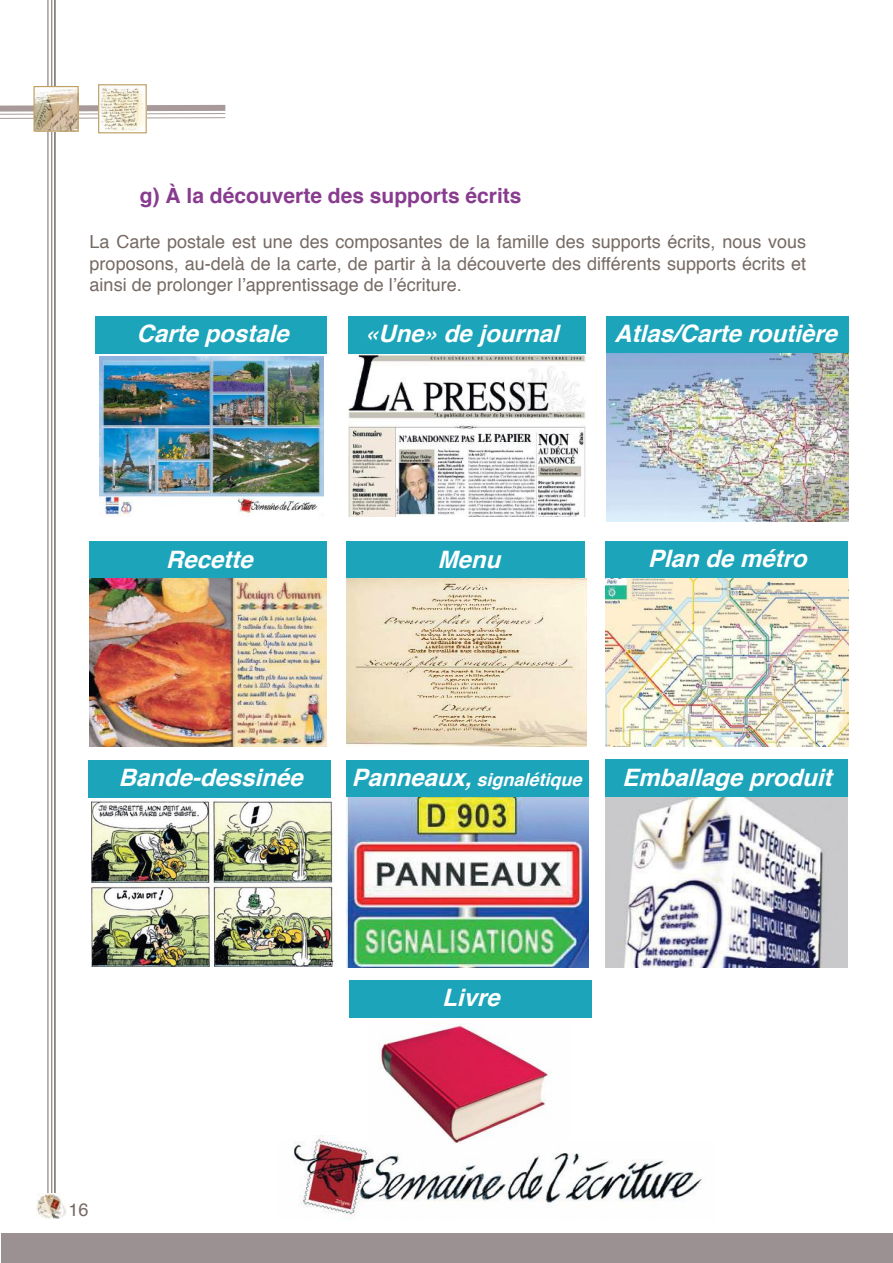
<style>
.page{position:relative;width:893px;height:1263px;background:#fff}
.page>*{position:absolute;margin:0;border:0;box-sizing:border-box;transform-origin:0 0}
.t1{font:italic 700 24px "Helvetica";color:#fff}
.t2{font:700 21px "Helvetica";color:#883b8f}
.t3{font:18px/21.6px "Helvetica";color:#766a64;text-align:justify}
.t4{font:italic 700 18px "Helvetica";color:#fff}
.s1{font-size:24px}
</style>
<div class="page">
<hr style="left:54px;top:0;width:2px;height:1205px;background:#766a64">
<svg style="left:0;top:104px;width:226px;height:15px"></svg>
<img style="left:294px;top:1135px;width:409px;height:84px">
<img style="left:100px;top:86px;width:45px;height:45px">
<div style="left:98px;top:84px;width:49px;height:49px;border:1px solid #bfa167"></div>
<hr style="left:51px;top:0;width:1px;height:1205px;background:#766a64">
<hr style="left:48px;top:0;width:1px;height:1205px;background:#766a64">
<img style="left:35px;top:88px;width:42px;height:42px">
<div style="left:33px;top:86px;width:46px;height:46px;border:1px solid #bfa167"></div>
<div style="left:1px;top:1233px;width:891px;height:30px;background:#9b9092"></div>
<img style="left:36px;top:1193px;width:30px;height:25px">
<div style="left:96px;top:316px;width:231px;height:38px;background:#1ca4ba"></div>
<div style="left:348px;top:316px;width:237px;height:38px;background:#1ca4ba"></div>
<div style="left:607px;top:316px;width:242px;height:37px;background:#1ca4ba"></div>
<div style="left:89px;top:541px;width:238px;height:38px;background:#1ca4ba"></div>
<div style="left:606px;top:541px;width:242px;height:38px;background:#1ca4ba"></div>
<div style="left:347px;top:541px;width:238px;height:38px;background:#1ca4ba"></div>
<div style="left:89px;top:760px;width:242px;height:37px;background:#1ca4ba"></div>
<div style="left:346px;top:760px;width:243px;height:37px;background:#1ca4ba"></div>
<div style="left:605px;top:759px;width:242px;height:38px;background:#1ca4ba"></div>
<div style="left:349px;top:980px;width:242px;height:37px;background:#1ca4ba"></div>
<img style="left:99px;top:356px;width:225px;height:161px">
<img style="left:347px;top:579px;width:240px;height:167px">
<img style="left:349px;top:354px;width:236px;height:163px">
<img style="left:90px;top:579px;width:237px;height:167px">
<img style="left:607px;top:353px;width:242px;height:168px">
<img style="left:605px;top:579px;width:244px;height:167px">
<img style="left:91px;top:800px;width:243px;height:167px">
<img style="left:346px;top:797px;width:243px;height:170px">
<img style="left:606px;top:797px;width:241px;height:170px">
<img style="left:367px;top:1024px;width:203px;height:120px">
<p class="t2" style="left:140px;top:182px;width:383px">g) À la découverte des supports écrits</p>
<p class="t3" style="left:90px;top:231px;width:718px">La Carte postale est une des composantes de la famille des supports écrits, nous vous proposons, au-delà de la carte, de partir à la découverte des différents supports écrits et ainsi de prolonger l’apprentissage de l’écriture.</p>
<h1 class="t1" style="left:137px;top:319px;width:161px">Cartepostale</h1>
<h1 class="t1" style="left:365px;top:319px;width:202px">«Une»dejournal</h1>
<h1 class="t1" style="left:614px;top:318px;width:231px">Atlas/Carteroutière</h1>
<h1 class="t1" style="left:166px;top:544px;width:95px">Recette</h1>
<h1 class="t1" style="left:438px;top:544px;width:71px">Menu</h1>
<h1 class="t1" style="left:648px;top:544px;width:167px">Plan demétro</h1>
<h1 class="t1" style="left:118px;top:762px;width:193px">Bande-dessinée</h1>
<p class="t4" style="left:351px;top:768px;width:237px"><span class="s1">Panneaux,</span>signalétique</p>
<h1 class="t1" style="left:622px;top:762px;width:218px">Emballageproduit</h1>
<p class="t3" style="left:68px;top:1199px;width:22px">16</p>
<h1 class="t1" style="left:442px;top:982px;width:66px">Livre</h1>
</div>
